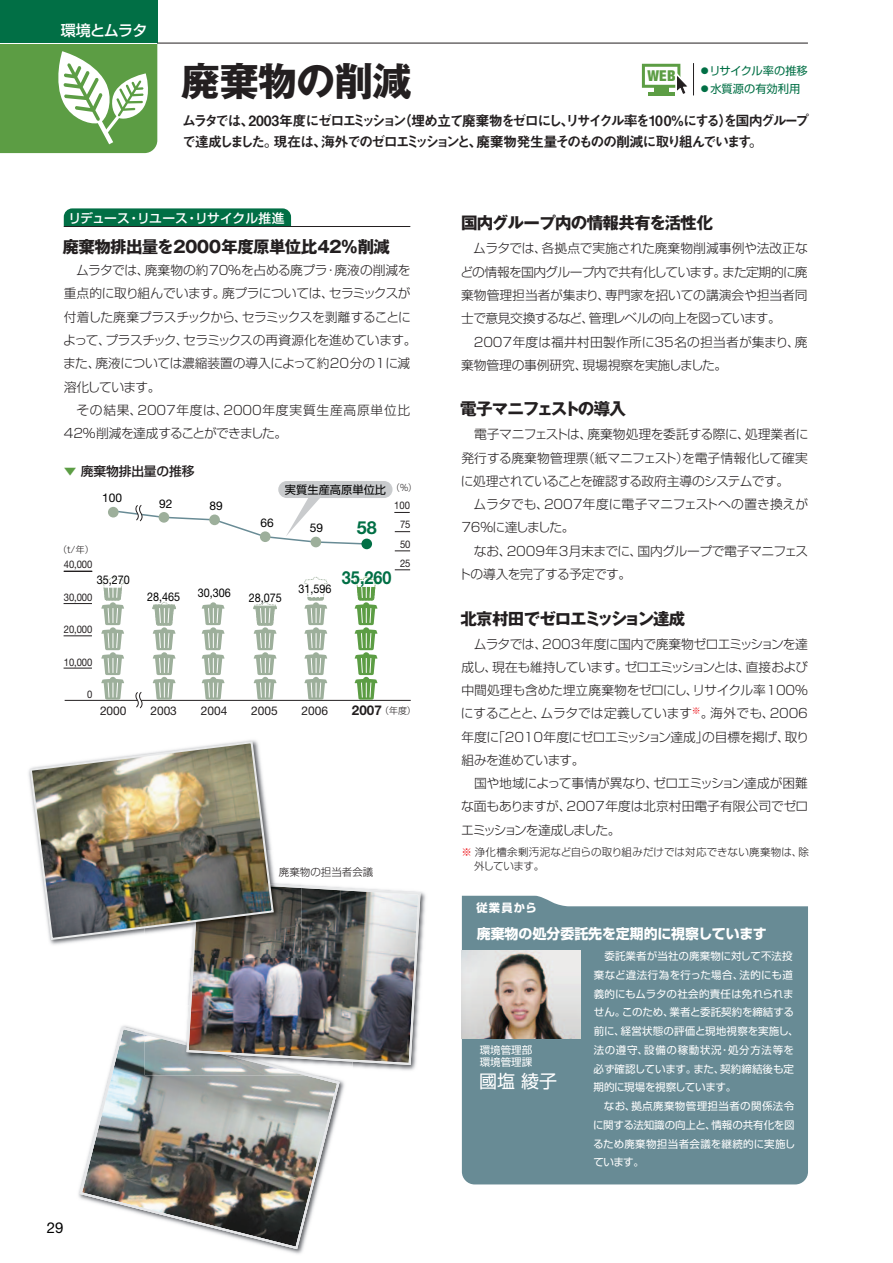
<style>
.page{position:relative;width:893px;height:1263px;background:#fff}
.page>*{position:absolute;margin:0;border:0;box-sizing:border-box;transform-origin:0 0}
.t1{font:39px "Gothic MB101 Pro Bold 90 pv RKSJ H";letter-spacing:-.02em;color:#231f20}
.t2{font:700 18px "Helvetica Neue LT Std";color:#016f45;scale:.9 1}
.t3{font:18px "Shin Go Pro Regular 90 pv RKSJ H";color:#fff}
.t4{font:700 18px "Helvetica Neue LT Std";color:#016f45}
.t5{font:16.5px "Gothic MB101 Pro Bold 90 pv RKSJ H";letter-spacing:-.04em;color:#231f20}
.t6{font:16.5px "Gothic MB101 Pro Bold 90 pv RKSJ H";letter-spacing:-.065em;color:#231f20}
.t7{font:16.5px "Gothic MB101 Pro Bold 90 pv RKSJ H";letter-spacing:-.06em;color:#231f20}
.t8{font:15px "Shin Go Pro Medium 90 pv RKSJ H";letter-spacing:-.055em;color:#fff}
.t9{font:900 condensed 15px "Helvetica Neue LT Std";color:#5c9d44}
.t10{font:15px "Helvetica Neue LT Std";color:#000}
.t11{font:14.25px/21px "Midashi Go Pro MB31 90 pv RKSJ H";letter-spacing:-.145em;color:#231f20}
.t12{font:13.95px "Shin Go Pro Bold 90 pv RKSJ H";color:#fff}
.t13{font:700 13.5px "Helvetica Neue LT Std";color:#231f20}
.t14{font:12.75px/23.2px "Shin Go Pro Light 90 pv RKSJ H";letter-spacing:-.025em;color:#231f20}
.t15{font:12.75px "Shin Go Pro Medium 90 pv RKSJ H";letter-spacing:.005em;color:#fff}
.t16{font:12.75px "Shin Go Pro Medium 90 pv RKSJ H";letter-spacing:-.01em;color:#231f20}
.t17{font:12px "Helvetica Neue LT Std";color:#000;scale:.9 1}
.t18{font:12px "Helvetica Neue LT Std";color:#231f20}
.t19{font:12px "Helvetica Neue LT Std";color:#000}
.t20{font:11.25px "Shin Go Pro Regular 90 pv RKSJ H";color:#016f45}
.t21{font:11.25px "Shin Go Pro Regular 90 pv RKSJ H";color:#000}
.t22{font:11.25px "Shin Go Pro Bold 90 pv RKSJ H";letter-spacing:.1em;color:#fff}
.t23{font:10.5px/18.8px "Shin Go Pro Regular 90 pv RKSJ H";letter-spacing:.005em;color:#fff}
.t24{font:10.5px/13.5px "Shin Go Pro Light 90 pv RKSJ H";color:#231f20}
.t25{font:10.5px/19px "Helvetica Neue LT Std";letter-spacing:-.01em;color:#231f20;text-align:center;scale:.9 1}
.t26{font:9px "Shin Go Pro Light 90 pv RKSJ H";color:#231f20}
.t27{font:9px "Shin Go Pro Light 90 pv RKSJ H";color:#231f20;scale:.9 1}
.s1{color:#5c9d44}
.s2{font-family:"Shin Go Pro Light 90 pv RKSJ H";font-weight:400;font-size:9px}
.s3{color:#ee1d23}
</style>
<div class="page">
<img style="left:80px;top:1027px;width:260px;height:222px">
<img style="left:352px;top:892px;width:74px;height:179px">
<img style="left:145px;top:1027px;width:207px;height:48px">
<img style="left:145px;top:1032px;width:169px;height:43px">
<img style="left:187px;top:884px;width:234px;height:181px">
<img style="left:187px;top:941px;width:5px;height:17px">
<img style="left:192px;top:882px;width:109px;height:76px">
<img style="left:29px;top:740px;width:246px;height:201px">
<div style="left:0;top:0;width:157px;height:43px;background:#016f45"></div>
<hr style="left:157px;top:43px;width:651px;height:1px;background:#231f20">
<div style="left:64px;top:208px;width:227px;height:18px;background:#016f45"></div>
<hr style="left:64px;top:226px;width:346px;height:1px;background:#231f20">
<svg style="left:642px;top:64px;width:46px;height:32px"></svg>
<hr style="left:693px;top:63px;width:1px;height:32px;background:#231f20">
<svg style="left:0;top:44px;width:157px;height:109px"></svg>
<div style="left:462px;top:896px;width:346px;height:288px;background:#688b95"></div>
<img style="left:462px;top:951px;width:119px;height:88px">
<div style="left:278px;top:481px;width:115px;height:17px;background:#c9cbcd;border-radius:9px"></div>
<div style="left:108px;top:507px;width:11px;height:10px;background:#9daf9b;border-radius:50%"></div>
<div style="left:311px;top:537px;width:10px;height:10px;background:#9daf9b;border-radius:50%"></div>
<div style="left:361px;top:539px;width:11px;height:10px;background:#016f45;border-radius:50%"></div>
<hr style="left:65px;top:700px;width:346px;height:1px;background:#231f20">
<svg style="left:202px;top:602px;width:23px;height:98px"></svg>
<svg style="left:152px;top:602px;width:24px;height:98px"></svg>
<svg style="left:253px;top:602px;width:24px;height:98px"></svg>
<svg style="left:112px;top:495px;width:256px;height:50px"></svg>
<svg style="left:135px;top:692px;width:8px;height:17px"></svg>
<svg style="left:101px;top:577px;width:24px;height:123px"></svg>
<svg style="left:304px;top:577px;width:24px;height:123px"></svg>
<svg style="left:354px;top:577px;width:24px;height:123px"></svg>
<svg style="left:64px;top:571px;width:28px;height:1px"></svg>
<svg style="left:64px;top:603px;width:28px;height:1px"></svg>
<svg style="left:64px;top:636px;width:28px;height:1px"></svg>
<svg style="left:64px;top:668px;width:28px;height:1px"></svg>
<svg style="left:394px;top:512px;width:16px;height:1px"></svg>
<svg style="left:395px;top:531px;width:15px;height:1px"></svg>
<svg style="left:395px;top:551px;width:15px;height:1px"></svg>
<svg style="left:395px;top:569px;width:15px;height:1px"></svg>
<p class="t8" style="left:61px;top:25px;width:88px">環境とムラタ</p>
<h1 class="t1" style="left:182px;top:67px;width:232px">廃棄物の削減</h1>
<p class="t11" style="left:182px;top:113px;width:629px">ムラタでは、2003年度にゼロエミッション（埋め立て廃棄物をゼロにし、リサイクル率を100％にする）を国内グループで達成しました。現在は、海外でのゼロエミッションと、廃棄物発生量そのものの削減に取り組んでいます。</p>
<p class="t20" style="left:699px;top:66px;width:110px">●リサイクル率の推移</p>
<p class="t20" style="left:699px;top:84px;width:103px">●水質源の有効利用</p>
<p class="t9" style="left:647px;top:67px;width:30px">WEB</p>
<p class="t15" style="left:68px;top:213px;width:218px">リデュース・リユース・リサイクル推進</p>
<p class="t5" style="left:63px;top:240px;width:329px">廃棄物排出量を2000年度原単位比42%削減</p>
<p class="t14" style="left:63px;top:261px;width:355px">　ムラタでは、廃棄物の約70%を占める廃プラ・廃液の削減を重点的に取り組んでいます。廃プラについては、セラミックスが付着した廃棄プラスチックから、セラミックスを剥離することによって、プラスチック、セラミックスの再資源化を進めています。また、廃液については濃縮装置の導入によって約20分の1に減溶化しています。<br>　その結果、2007年度は、2000年度実質生産高原単位比<br>42%削減を達成することができました。</p>
<p class="t16" style="left:64px;top:467px;width:132px"><span class="s1">▼</span> 廃棄物排出量の推移</p>
<p class="t19" style="left:102px;top:491px;width:21px">100</p>
<p class="t26" style="left:58px;top:546px;width:37px">（t/年）</p>
<p class="t25" style="left:64px;top:555px;width:33px">40,000</p>
<p class="t25" style="left:64px;top:587px;width:33px">30,000</p>
<p class="t25" style="left:64px;top:620px;width:33px">20,000</p>
<p class="t25" style="left:64px;top:652px;width:33px">10,000</p>
<p class="t25" style="left:87px;top:685px;width:7px">0</p>
<p class="t17" style="left:97px;top:573px;width:38px">35,270</p>
<p class="t19" style="left:159px;top:497px;width:15px">92</p>
<p class="t19" style="left:210px;top:499px;width:15px">89</p>
<p class="t17" style="left:147px;top:590px;width:38px">28,465</p>
<p class="t17" style="left:198px;top:585px;width:38px">30,306</p>
<p class="t19" style="left:260px;top:516px;width:15px">66</p>
<p class="t21" style="left:285px;top:485px;width:103px">実質生産高原単位比</p>
<p class="t19" style="left:310px;top:521px;width:15px">59</p>
<h2 class="t4" style="left:357px;top:517px;width:21px">58</h2>
<p class="t27" style="left:392px;top:484px;width:29px">（%）</p>
<p class="t25" style="left:394px;top:496px;width:20px">100<br>75<br>50<br>25</p>
<p class="t17" style="left:249px;top:591px;width:38px">28,075</p>
<p class="t17" style="left:298px;top:582px;width:38px">31,596</p>
<h2 class="t2" style="left:342px;top:567px;width:57px">35,260</h2>
<p class="t18" style="left:150px;top:704px;width:28px">2003</p>
<p class="t18" style="left:201px;top:704px;width:28px">2004</p>
<p class="t13" style="left:352px;top:703px;width:65px">2007<span class="s2">（年度）</span></p>
<p class="t18" style="left:100px;top:704px;width:28px">2000</p>
<p class="t18" style="left:251px;top:704px;width:28px">2005</p>
<p class="t18" style="left:302px;top:704px;width:28px">2006</p>
<p class="t10" style="left:47px;top:1219px;width:18px">29</p>
<p class="t24" style="left:279px;top:867px;width:96px">廃棄物の担当者会議</p>
<p class="t5" style="left:461px;top:217px;width:253px">国内グループ内の情報共有を活性化</p>
<p class="t14" style="left:460px;top:239px;width:349px">　ムラタでは、各拠点で実施された廃棄物削減事例や法改正などの情報を国内グループ内で共有化しています。また定期的に廃棄物管理担当者が集まり、専門家を招いての講演会や担当者同士で意見交換するなど、管理レベルの向上を図っています。　2007年度は福井村田製作所に35名の担当者が集まり、廃棄物管理の事例研究、現場視察を実施しました。</p>
<p class="t7" style="left:460px;top:403px;width:167px">電子マニフェストの導入</p>
<p class="t14" style="left:458px;top:425px;width:351px">　電子マニフェストは、廃棄物処理を委託する際に、処理業者に発行する廃棄物管理票（紙マニフェスト）を電子情報化して確実に処理されていることを確認する政府主導のシステムです。<br>　ムラタでも、2007年度に電子マニフェストへの置き換えが<br>76％に達しました。<br>　なお、2009年3月末までに、国内グループで電子マニフェストの導入を完了する予定です。</p>
<p class="t6" style="left:460px;top:612px;width:227px">北京村田でゼロエミッション達成</p>
<p class="t14" style="left:461px;top:634px;width:350px">　ムラタでは、2003年度に国内で廃棄物ゼロエミッションを達成し、現在も維持しています。ゼロエミッションとは、直接および中間処理も含めた埋立廃棄物をゼロにし、リサイクル率100％にすることと、ムラタでは定義しています<sup>※</sup>。海外でも、2006年度に「2010年度にゼロエミッション達成」の目標を掲げ、取り組みを進めています。<br>　国や地域によって事情が異なり、ゼロエミッション達成が困難な面もありますが、2007年度は北京村田電子有限公司でゼロエミッションを達成しました。</p>
<p class="t24" style="left:474px;top:847px;width:336px;text-indent:-13px"><span class="s3">※</span> 浄化槽余剰汚泥など自らの取り組みだけでは対応できない廃棄物は、除外しています。</p>
<p class="t22" style="left:477px;top:904px;width:62px">従業員から</p>
<p class="t12" style="left:477px;top:929px;width:292px">廃棄物の処分委託先を定期的に視察しています</p>
<p class="t23" style="left:593px;top:948px;width:207px">　委託業者が当社の廃棄物に対して不法投棄など違法行為を行った場合、法的にも道義的にもムラタの社会的責任は免れられません。このため、業者と委託契約を締結する前に、経営状態の評価と現地視察を実施し、法の遵守、設備の稼動状況・処分方法等を必ず確認しています。また、契約締結後も定期的に現場を視察しています。<br>　なお、拠点廃棄物管理担当者の関係法令に関する法知識の向上と、情報の共有化を図るため廃棄物担当者会議を継続的に実施しています。</p>
<p class="t23" style="left:480px;top:1045px;width:54px;line-height:12px">環境管理部環境管理課</p>
<h2 class="t3" style="left:479px;top:1074px;width:79px">國塩 綾子</h2>
</div>
